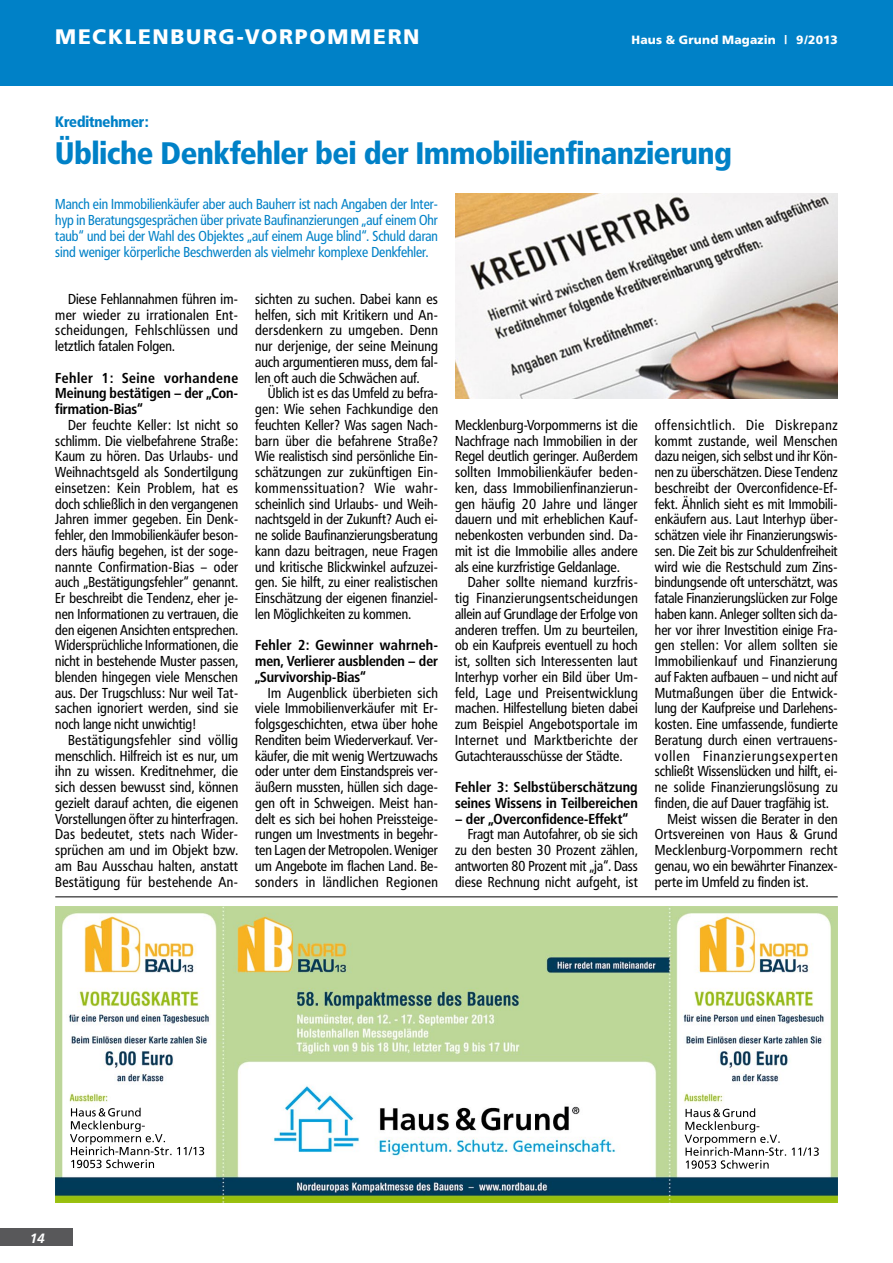
<style>
.page{position:relative;width:893px;height:1263px;background:#fff}
.page>*{position:absolute;margin:0;border:0;box-sizing:border-box;transform-origin:0 0}
.t1{font:900 30.75px "Frutiger Condensed BQ";color:#0081c7}
.t2{font:900 21px "Frutiger";letter-spacing:.08em;color:#fff}
.t3{font:900 15px "Frutiger Condensed BQ";color:#0081c7}
.t4{font:14.25px/15.8px "Frutiger Condensed BQ";letter-spacing:.005em;color:#000;text-align:justify}
.t5{font:14.25px/15.8px "Frutiger Condensed BQ";color:#0081c7;text-align:justify}
.t6{font:700 14.25px/15.8px "Frutiger Condensed BQ";color:#000;text-align:justify}
.t7{font:14.25px "Frutiger Condensed BQ";letter-spacing:.055em;color:#000}
.t8{font:14.25px "Frutiger Condensed BQ";letter-spacing:.07em;color:#000}
.t9{font:14.25px "Frutiger Condensed BQ";letter-spacing:.03em;color:#000}
.t10{font:italic 700 13.5px "Frutiger";color:#fff}
.t11{font:900 12px "Frutiger";letter-spacing:.015em;color:#fff}
</style>
<div class="page">
<div style="left:0;top:1229px;width:72px;height:17px;background:#58585a"></div>
<div style="left:0;top:0;width:893px;height:85px;background:#0081c7"></div>
<img style="left:455px;top:194px;width:383px;height:204px">
<hr style="left:55px;top:897px;width:783px;height:1px;background:#000">
<img style="left:55px;top:907px;width:783px;height:296px">
<h2 class="t2" style="left:55px;top:24px;width:100px">MECKLENBURG</h2>
<h2 class="t2" style="left:237px;top:24px;width:110px">-VORPOMMERN</h2>
<p class="t11" style="left:632px;top:33px;width:208px">HAUS &amp; GRUND MAGAZIN | 9/2013</p>
<p class="t3" style="left:55px;top:112px;width:95px">Kreditnehmer:</p>
<h1 class="t1" style="left:55px;top:134px;width:678px">Übliche Denkfehler bei der Immobilienfinanzierung</h1>
<p class="t5" style="left:55px;top:196px;width:384px">Manch ein Immobilienkäufer aber auch Bauherr ist nach Angaben der Inter&shy;hyp in Beratungsgesprächen über private Baufinanzierungen „auf einem Ohr taub“ und bei der Wahl des Objektes „auf einem Auge blind“. Schuld daran sind weniger körperliche Beschwerden als vielmehr komplexe Denkfehler.</p>
<p class="t4" style="left:55px;top:291px;width:184px;text-indent:13px">Diese Fehlannahmen führen im&shy;mer wieder zu irrationalen Ent&shy;scheidungen, Fehlschlüssen und letztlich fatalen Folgen.</p>
<p class="t6" style="left:55px;top:370px;width:184px">Fehler 1: Seine vorhandene Meinung bestätigen – der „Con&shy;firmation-Bias“</p>
<p class="t4" style="left:55px;top:417px;width:184px;text-indent:13px">Der feuchte Keller: Ist nicht so schlimm. Die vielbefahrene Straße:<br>Kaum zu hören. Das Urlaubs- und Weihnachtsgeld als Sondertilgung einsetzen: Kein Problem, hat es doch schließlich in den vergangenen Jahren immer gegeben. Ein Denk&shy;fehler, den Immobilienkäufer beson&shy;ders häufig begehen, ist der soge&shy;nannte Confirmation-Bias – oder auch „Bestätigungsfehler“ genannt.<br>Er beschreibt die Tendenz, eher je&shy;nen Informationen zu vertrauen, die den eigenen Ansichten entsprechen.<br>Widersprüchliche Informationen, die nicht in bestehende Muster passen, blenden hingegen viele Menschen aus. Der Trugschluss: Nur weil Tat&shy;sachen ignoriert werden, sind sie noch lange nicht unwichtig!</p>
<p class="t4" style="left:55px;top:732px;width:184px;text-indent:13px">Bestätigungsfehler sind völlig menschlich. Hilfreich ist es nur, um ihn zu wissen. Kreditnehmer, die sich dessen bewusst sind, können gezielt darauf achten, die eigenen Vorstellungen öfter zu hinterfragen.<br>Das bedeutet, stets nach Wider&shy;sprüchen am und im Objekt bzw. am Bau Ausschau halten, anstatt Bestätigung für bestehende An-</p>
<p class="t4" style="left:255px;top:291px;width:184px">sichten zu suchen. Dabei kann es helfen, sich mit Kritikern und An&shy;dersdenkern zu umgeben. Denn nur derjenige, der seine Meinung auch argumentieren muss, dem fal&shy;len oft auch die Schwächen auf.</p>
<p class="t4" style="left:255px;top:385px;width:184px;text-indent:13px">Üblich ist es das Umfeld zu befra&shy;gen: Wie sehen Fachkundige den feuchten Keller? Was sagen Nach&shy;barn über die befahrene Straße?<br>Wie realistisch sind persönliche Ein&shy;schätzungen zur zukünftigen Ein&shy;kommenssituation? Wie wahr&shy;scheinlich sind Urlaubs- und Weih&shy;nachtsgeld in der Zukunft? Auch ei&shy;ne solide Baufinanzierungsberatung kann dazu beitragen, neue Fragen und kritische Blickwinkel aufzuzei&shy;gen. Sie hilft, zu einer realistischen Einschätzung der eigenen finanziel&shy;len Möglichkeiten zu kommen.</p>
<p class="t6" style="left:255px;top:637px;width:184px">Fehler 2: Gewinner wahrneh&shy;men, Verlierer ausblenden – der „Survivorship-Bias“</p>
<p class="t4" style="left:255px;top:685px;width:184px;text-indent:13px">Im Augenblick überbieten sich viele Immobilienverkäufer mit Er&shy;folgsgeschichten, etwa über hohe Renditen beim Wiederverkauf. Ver&shy;käufer, die mit wenig Wertzuwachs oder unter dem Einstandspreis ver&shy;äußern mussten, hüllen sich dage&shy;gen oft in Schweigen. Meist han&shy;delt es sich bei hohen Preissteige&shy;rungen um Investments in begehr&shy;ten Lagen der Metropolen. Weniger um Angebote im flachen Land. Be&shy;sonders in ländlichen Regionen</p>
<p class="t4" style="left:455px;top:417px;width:184px">Mecklenburg-Vorpommerns ist die Nachfrage nach Immobilien in der Regel deutlich geringer. Außerdem sollten Immobilienkäufer beden&shy;ken, dass Immobilienfinanzierun&shy;gen häufig 20 Jahre und länger dauern und mit erheblichen Kauf&shy;nebenkosten verbunden sind. Da&shy;mit ist die Immobilie alles andere als eine kurzfristige Geldanlage.</p>
<p class="t4" style="left:455px;top:574px;width:184px;text-indent:13px">Daher sollte niemand kurzfris&shy;tig Finanzierungsentscheidungen allein auf Grundlage der Erfolge von anderen treffen. Um zu beurteilen, ob ein Kaufpreis eventuell zu hoch ist, sollten sich Interessenten laut Interhyp vorher ein Bild über Um&shy;feld, Lage und Preisentwicklung machen. Hilfestellung bieten dabei zum Beispiel Angebotsportale im Internet und Marktberichte der Gutachterausschüsse der Städte.</p>
<p class="t6" style="left:455px;top:779px;width:184px">Fehler 3: Selbstüberschätzung seines Wissens in Teilbereichen</p>
<p class="t6" style="left:455px;top:811px;width:174px">– der „Overconfidence-Effekt“</p>
<p class="t4" style="left:455px;top:826px;width:184px;text-indent:13px">Fragt man Autofahrer, ob sie sich zu den besten 30 Prozent zählen, antworten 80 Prozent mit „ja“. Dass diese Rechnung nicht aufgeht, ist</p>
<p class="t7" style="left:655px;top:416px;width:184px">offensichtlich. Die Diskrepanz</p>
<p class="t4" style="left:655px;top:433px;width:184px">kommt zustande, weil Menschen</p>
<p class="t4" style="left:655px;top:448px;width:184px">dazu neigen, sich selbst und ihr Kön-</p>
<p class="t4" style="left:655px;top:464px;width:184px">nen zu überschätzen. Diese Tendenz</p>
<p class="t4" style="left:655px;top:480px;width:184px">beschreibt der Overconfidence-Ef-</p>
<p class="t4" style="left:655px;top:496px;width:184px">fekt. Ähnlich sieht es mit Immobili-</p>
<p class="t4" style="left:655px;top:511px;width:184px">enkäufern aus. Laut Interhyp über-</p>
<p class="t4" style="left:655px;top:527px;width:184px">schätzen viele ihr Finanzierungswis-</p>
<p class="t4" style="left:655px;top:543px;width:184px">sen. Die Zeit bis zur Schuldenfreiheit</p>
<p class="t4" style="left:655px;top:559px;width:184px">wird wie die Restschuld zum Zins-</p>
<p class="t4" style="left:655px;top:574px;width:184px">bindungsende oft unterschätzt, was</p>
<p class="t4" style="left:655px;top:590px;width:184px">fatale Finanzierungslücken zur Folge</p>
<p class="t4" style="left:655px;top:606px;width:184px">haben kann. Anleger sollten sich da-</p>
<p class="t4" style="left:655px;top:622px;width:184px">her vor ihrer Investition einige Fra-</p>
<p class="t4" style="left:655px;top:637px;width:184px">gen stellen: Vor allem sollten sie</p>
<p class="t4" style="left:655px;top:653px;width:184px">Immobilienkauf und Finanzierung</p>
<p class="t4" style="left:655px;top:669px;width:184px">auf Fakten aufbauen – und nicht auf</p>
<p class="t4" style="left:655px;top:685px;width:184px">Mutmaßungen über die Entwick-</p>
<p class="t4" style="left:655px;top:700px;width:184px">lung der Kaufpreise und Darlehens-</p>
<p class="t4" style="left:655px;top:716px;width:184px">kosten. Eine umfassende, fundierte</p>
<p class="t4" style="left:655px;top:732px;width:184px">Beratung durch einen vertrauens-</p>
<p class="t8" style="left:655px;top:747px;width:184px">vollen Finanzierungsexperten</p>
<p class="t4" style="left:655px;top:763px;width:184px">schließt Wissenslücken und hilft, ei-</p>
<p class="t4" style="left:655px;top:779px;width:184px">ne solide Finanzierungslösung zu</p>
<p class="t4" style="left:655px;top:795px;width:175px">finden, die auf Dauer tragfähig ist.</p>
<p class="t4" style="left:668px;top:811px;width:171px">Meist wissen die Berater in den</p>
<p class="t4" style="left:655px;top:826px;width:184px">Ortsvereinen von Haus &amp; Grund</p>
<p class="t9" style="left:655px;top:841px;width:184px">Mecklenburg-Vorpommern recht</p>
<p class="t4" style="left:655px;top:858px;width:184px">genau, wo ein bewährter Finanzex-</p>
<p class="t4" style="left:655px;top:874px;width:155px">perte im Umfeld zu finden ist.</p>
<p class="t10" style="left:30px;top:1230px;width:17px">14</p>
</div>
